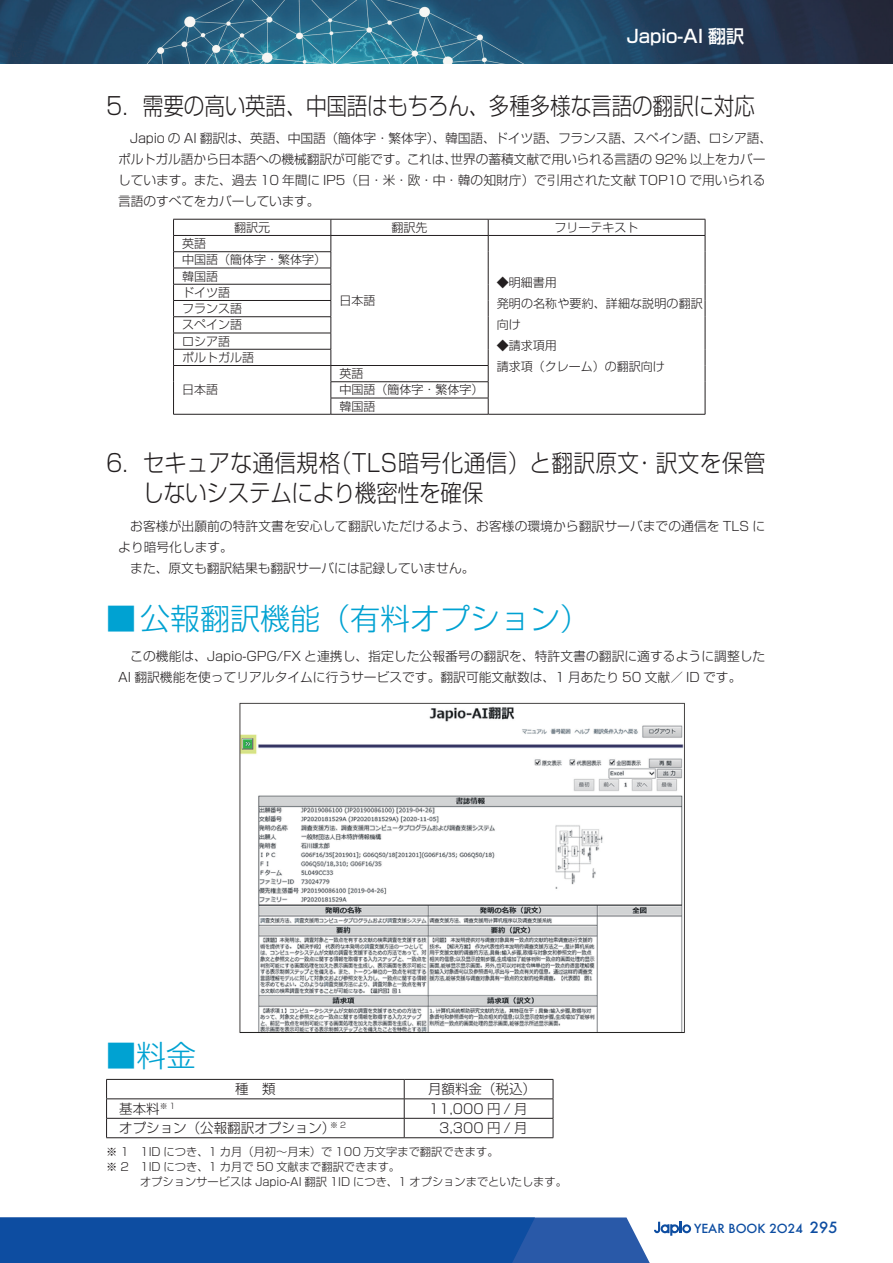
<style>
.page{position:relative;width:893px;height:1263px;background:#fff}
.page>*{position:absolute;margin:0;border:0;box-sizing:border-box;transform-origin:0 0}
.本文{font:300 30px "Shin Go Pro";color:#00a2d2}
.サービス見出{font:300 24px/30px "Shin Go Pro";letter-spacing:.015em;color:#231f20;scale:.9 1}
.サービス見出-2{font:300 24px "Shin Go Pro";letter-spacing:-.01em;color:#231f20;scale:.9 1}
.本文-2{font:500 18px "Shin Go Pro";color:#fff}
.表文字{font:300 13.5px "Shin Go Pro";color:#231f20}
.本文-3{font:300 12.75px/21px "Shin Go Pro";color:#231f20}
.t1{font:500 12.15px "Futura";color:#0d4da1}
.本文-4{font:300 12px/21px "Shin Go Pro";color:#231f20}
.表文字-2{font:300 11.25px "Shin Go Pro";color:#231f20}
.s1{font-size:15px}
</style>
<div class="page">
<img style="left:0;top:0;width:893px;height:64px">
<svg style="left:0;top:1217px;width:691px;height:46px;background:#235ca9"></svg>
<img style="left:239px;top:702px;width:446px;height:331px">
<hr style="left:173px;top:219px;width:158px;height:1px;background:#231f20">
<hr style="left:331px;top:219px;width:157px;height:1px;background:#231f20">
<hr style="left:488px;top:219px;width:217px;height:1px;background:#231f20">
<hr style="left:173px;top:235px;width:158px;height:1px;background:#231f20">
<hr style="left:331px;top:235px;width:157px;height:1px;background:#231f20">
<hr style="left:488px;top:235px;width:217px;height:1px;background:#231f20">
<hr style="left:173px;top:251px;width:158px;height:1px;background:#231f20">
<hr style="left:173px;top:268px;width:158px;height:1px;background:#231f20">
<hr style="left:173px;top:284px;width:158px;height:1px;background:#231f20">
<hr style="left:173px;top:300px;width:158px;height:1px;background:#231f20">
<hr style="left:173px;top:316px;width:158px;height:1px;background:#231f20">
<hr style="left:173px;top:333px;width:158px;height:1px;background:#231f20">
<hr style="left:173px;top:349px;width:158px;height:1px;background:#231f20">
<hr style="left:173px;top:365px;width:158px;height:1px;background:#231f20">
<hr style="left:331px;top:365px;width:157px;height:1px;background:#231f20">
<hr style="left:331px;top:381px;width:157px;height:1px;background:#231f20">
<svg style="left:173px;top:219px;width:1px;height:195px"></svg>
<hr style="left:331px;top:398px;width:157px;height:1px;background:#231f20">
<svg style="left:331px;top:219px;width:1px;height:195px"></svg>
<svg style="left:488px;top:219px;width:1px;height:195px"></svg>
<svg style="left:705px;top:219px;width:1px;height:195px"></svg>
<hr style="left:173px;top:414px;width:158px;height:1px;background:#231f20">
<hr style="left:331px;top:414px;width:157px;height:1px;background:#231f20">
<hr style="left:488px;top:414px;width:217px;height:1px;background:#231f20">
<hr style="left:106px;top:1079px;width:298px;height:1px;background:#231f20">
<hr style="left:404px;top:1079px;width:149px;height:1px;background:#231f20">
<hr style="left:106px;top:1098px;width:298px;height:1px;background:#231f20">
<hr style="left:404px;top:1098px;width:149px;height:1px;background:#231f20">
<hr style="left:106px;top:1118px;width:298px;height:1px;background:#231f20">
<svg style="left:106px;top:1080px;width:1px;height:57px"></svg>
<hr style="left:404px;top:1118px;width:149px;height:1px;background:#231f20">
<svg style="left:404px;top:1080px;width:1px;height:57px"></svg>
<svg style="left:553px;top:1080px;width:1px;height:57px"></svg>
<hr style="left:106px;top:1137px;width:298px;height:1px;background:#231f20">
<hr style="left:404px;top:1137px;width:149px;height:1px;background:#231f20">
<p class="本文-2" style="left:627px;top:21px;width:119px">Japio-AI 翻訳</p>
<p class="サービス見出-2" style="left:106px;top:86px;width:722px">5．需要の高い英語、中国語はもちろん、多種多様な言語の翻訳に対応</p>
<p class="本文-3" style="left:118px;top:126px;width:655px;text-indent:12px">Japio の AI 翻訳は、英語、中国語（簡体字・繁体字）、韓国語、ドイツ語、フランス語、スペイン語、ロシア語、ポルトガル語から日本語への機械翻訳が可能です。これは、世界の蓄積文献で用いられる言語の 92% 以上をカバーしています。また、過去 10 年間に IP5（日・米・欧・中・韓の知財庁）で引用された文献 TOP10 で用いられる言語のすべてをカバーしています。</p>
<p class="本文-4" style="left:182px;top:232px;width:25px">英語</p>
<p class="本文-4" style="left:234px;top:215px;width:37px">翻訳元</p>
<p class="本文-4" style="left:392px;top:215px;width:37px">翻訳先</p>
<p class="本文-4" style="left:555px;top:215px;width:85px">フリーテキスト</p>
<p class="本文-4" style="left:182px;top:248px;width:145px">中国語（簡体字・繁体字）</p>
<p class="本文-4" style="left:182px;top:264px;width:37px">韓国語</p>
<p class="本文-4" style="left:182px;top:280px;width:49px">ドイツ語</p>
<p class="本文-4" style="left:182px;top:297px;width:61px">フランス語</p>
<p class="本文-4" style="left:182px;top:313px;width:61px">スペイン語</p>
<p class="本文-4" style="left:182px;top:329px;width:49px">ロシア語</p>
<p class="本文-4" style="left:182px;top:345px;width:73px">ポルトガル語</p>
<p class="本文-4" style="left:182px;top:378px;width:37px">日本語</p>
<p class="本文-4" style="left:339px;top:288px;width:37px">日本語</p>
<p class="本文-4" style="left:339px;top:362px;width:25px">英語</p>
<p class="本文-4" style="left:339px;top:378px;width:145px">中国語（簡体字・繁体字）</p>
<p class="本文-4" style="left:339px;top:394px;width:37px">韓国語</p>
<p class="本文-4" style="left:497px;top:271px;width:61px">◆明細書用</p>
<p class="本文-4" style="left:497px;top:292px;width:208px">発明の名称や要約、詳細な説明の翻訳向け</p>
<p class="本文-4" style="left:497px;top:334px;width:61px">◆請求項用</p>
<p class="本文-4" style="left:497px;top:355px;width:169px">請求項（クレーム）の翻訳向け</p>
<p class="サービス見出" style="left:143px;top:445px;width:694px;text-indent:-36px">6．セキュアな通信規格（TLS暗号化通信）と翻訳原文・訳文を保管しないシステムにより機密性を確保</p>
<p class="本文-3" style="left:118px;top:514px;width:648px;text-indent:12px">お客様が出願前の特許文書を安心して翻訳いただけるよう、お客様の環境から翻訳サーバまでの通信を TLS により暗号化します。</p>
<p class="本文-3" style="left:130px;top:556px;width:346px">また、原文も翻訳結果も翻訳サーバには記録していません。</p>
<p class="本文" style="left:106px;top:594px;width:485px">■公報翻訳機能（有料オプション）</p>
<p class="本文-3" style="left:118px;top:644px;width:649px;text-indent:12px">この機能は、Japio-GPG/FX と連携し、指定した公報番号の翻訳を、特許文書の翻訳に適するように調整した<br>AI 翻訳機能を使ってリアルタイムに行うサービスです。翻訳可能文献数は、1 月あたり 50 文献／ ID です。</p>
<p class="本文" style="left:106px;top:1031px;width:91px">■料金</p>
<p class="表文字" style="left:235px;top:1078px;width:42px">種　類</p>
<p class="表文字" style="left:428px;top:1078px;width:109px">月額料金（税込）</p>
<p class="表文字" style="left:119px;top:1097px;width:58px">基本料<sup>※</sup> <sup>1</sup></p>
<p class="表文字" style="left:429px;top:1097px;width:100px">11,000 円 / 月</p>
<p class="表文字" style="left:119px;top:1117px;width:228px">オプション（公報翻訳オプション）<sup>※</sup> <sup>2</sup></p>
<p class="表文字" style="left:439px;top:1117px;width:90px">3,300 円 / 月</p>
<p class="表文字-2" style="left:106px;top:1143px;width:394px">※ 1　1ID につき、1 カ月（月初～月末）で 100 万文字まで翻訳できます。</p>
<p class="表文字-2" style="left:106px;top:1158px;width:295px">※ 2　1ID につき、1 カ月で 50 文献まで翻訳できます。</p>
<p class="表文字-2" style="left:106px;top:1173px;width:462px">　　　オプションサービスは Japio-AI 翻訳 1ID につき、1 オプションまでといたします。</p>
<p class="t1" style="left:694px;top:1220px;width:145px">YEAR BOOK 2O24 <span class="s1">295</span></p>
</div>
